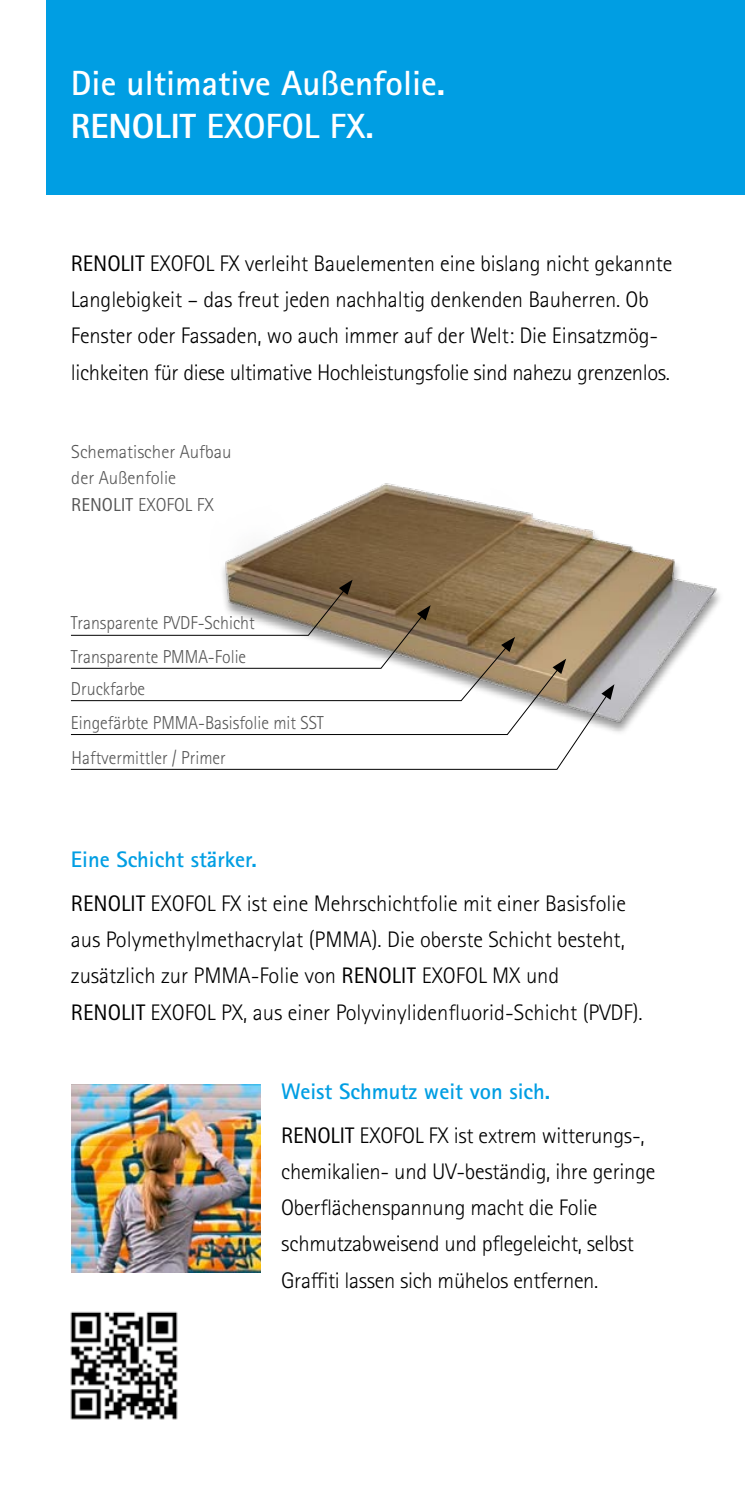
<style>
.page{position:relative;width:745px;height:1489px;background:#fff}
.page>*{position:absolute;margin:0;border:0;box-sizing:border-box;transform-origin:0 0}
.t1{font:700 35px/42.5px "Rotis Sans Serif Pro";color:#fff}
.t2{font:300 22.5px/36.2px "Rotis Sans Serif Pro";letter-spacing:-.005em;color:#000}
.t3{font:300 18.75px "Rotis Sans Serif Pro";color:#565656;scale:.95 1}
.t4{font:300 18.75px/26.2px "Rotis Sans Serif Pro";color:#565656}
.s1{font-weight:800}
.s2{font-weight:400}
.s3{font-weight:700;color:#009ee3}
</style>
<div class="page">
<div style="left:46px;top:0;width:698px;height:195px;background:#009ee3"></div>
<img style="left:71px;top:1084px;width:189px;height:188px">
<img style="left:222px;top:483px;width:498px;height:250px">
<svg style="left:70px;top:579px;width:544px;height:191px"></svg>
<img style="left:70px;top:1311px;width:108px;height:109px">
<h1 class="t1" style="left:71px;top:62px;width:375px">Die ultimative Außenfolie.<br><span class="s1">RENOLIT</span> EXOFOL FX.</h1>
<p class="t2" style="left:71px;top:245px;width:602px"><span class="s2">RENOLIT</span> EXOFOL FX verleiht Bauelementen eine bislang nicht gekannte Langlebigkeit – das freut jeden nachhaltig denkenden Bauherren. Ob Fenster oder Fassaden, wo auch immer auf der Welt: Die Einsatzmög&shy;lichkeiten für diese ultimative Hochleistungsfolie sind nahezu grenzenlos.</p>
<p class="t4" style="left:71px;top:439px;width:162px">Schematischer Aufbau der Außenfolie<br><span class="s2">RENOLIT</span> EXOFOL FX</p>
<p class="t3" style="left:71px;top:612px;width:195px">Transparente PVDF-Schicht</p>
<p class="t3" style="left:71px;top:645px;width:186px">Transparente PMMA-Folie</p>
<p class="t3" style="left:71px;top:678px;width:80px">Druckfarbe</p>
<p class="t3" style="left:71px;top:711px;width:267px">Eingefärbte PMMA-Basisfolie mit SST</p>
<p class="t3" style="left:71px;top:746px;width:164px">Haftvermittler / Primer</p>
<p class="t2" style="left:71px;top:838px;width:556px;line-height:43.2px"><span class="s3">Eine Schicht stärker.<br></span><span class="s2">RENOLIT</span> EXOFOL FX ist eine Mehrschichtfolie mit einer Basisfolie</p>
<p class="t2" style="left:71px;top:921px;width:573px">aus Polymethylmethacrylat (PMMA). Die oberste Schicht besteht, zusätzlich zur PMMA-Folie von <span class="s2">RENOLIT</span> EXOFOL MX und<br><span class="s2">RENOLIT</span> EXOFOL PX, aus einer Polyvinylidenfluorid-Schicht (PVDF).</p>
<p class="t2" style="left:281px;top:1070px;width:365px;line-height:43.2px"><span class="s3">Weist Schmutz weit von sich.<br></span><span class="s2">RENOLIT</span> EXOFOL FX ist extrem witterungs-,</p>
<p class="t2" style="left:281px;top:1153px;width:375px">chemikalien- und UV-beständig, ihre geringe Oberflächenspannung macht die Folie schmutzabweisend und pflegeleicht, selbst Graffiti lassen sich mühelos entfernen.</p>
</div>
